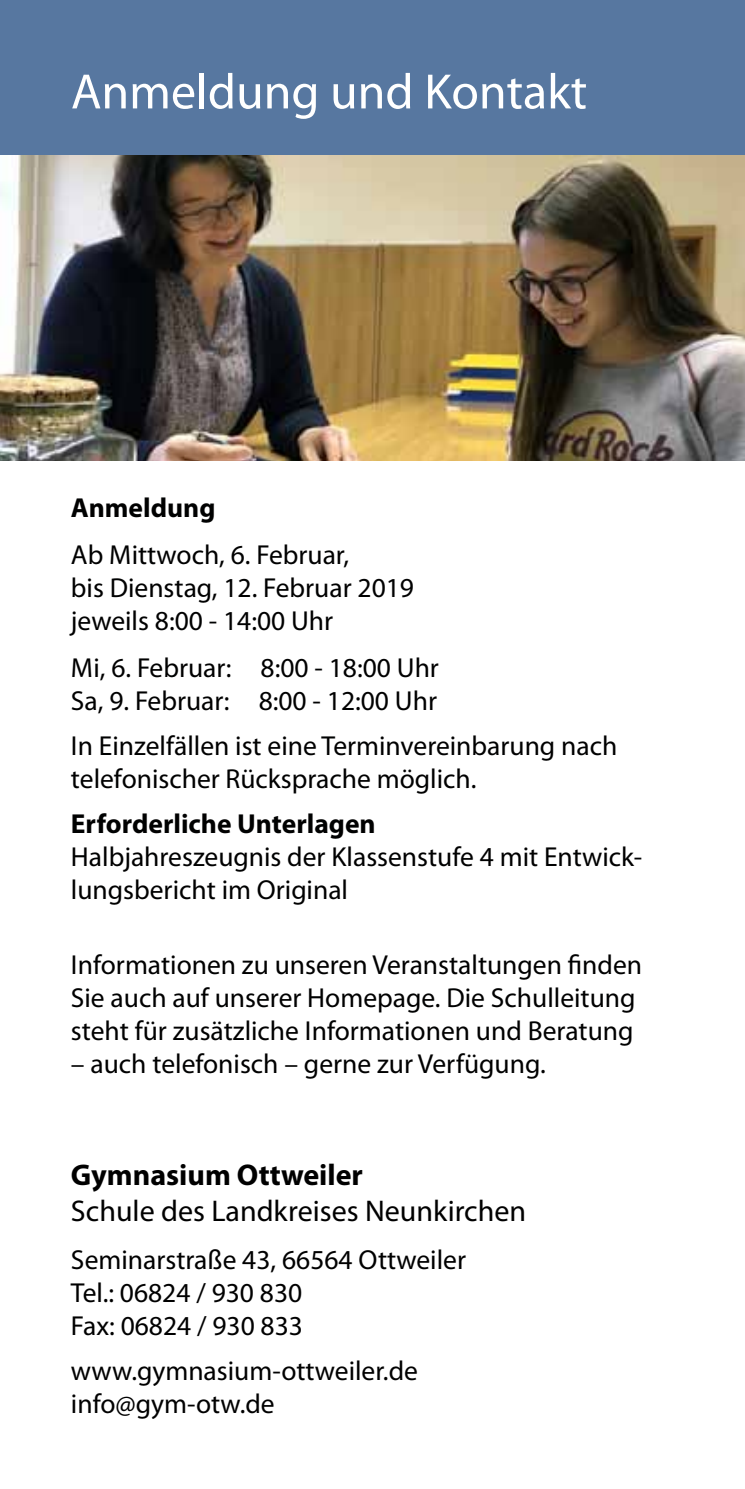
<style>
.page{position:relative;width:745px;height:1489px;background:#fff}
.page>*{position:absolute;margin:0;border:0;box-sizing:border-box;transform-origin:0 0}
.t1{font:50px "Myriad Pro";color:#fff}
.t2{font:30px "Myriad Pro";color:#000}
.t3{font:700 30px "Myriad Pro";color:#000}
.t4{font:27.5px/33px "Myriad Pro";color:#000101}
.t5{font:27.5px/33px "Myriad Pro";color:#000}
.t6{font:700 27.5px "Myriad Pro";color:#000101}
</style>
<div class="page">
<div style="left:0;top:0;width:744px;height:156px;background:#5777a0"></div>
<img style="left:0;top:156px;width:744px;height:305px">
<h1 class="t1" style="left:71px;top:61px;width:517px">Anmeldung und Kontakt</h1>
<p class="t6" style="left:71px;top:489px;width:146px">Anmeldung</p>
<p class="t4" style="left:71px;top:538px;width:344px">Ab Mittwoch, 6. Februar,<br>bis Dienstag, 12. Februar 2019 jeweils 8:00 - 14:00 Uhr</p>
<p class="t4" style="left:71px;top:651px;width:369px">Mi, 6. Februar: 8:00 - 18:00 Uhr<br>Sa, 9. Februar: 8:00 - 12:00 Uhr</p>
<p class="t4" style="left:71px;top:729px;width:547px">In Einzelfällen ist eine Terminvereinbarung nach telefonischer Rücksprache möglich.</p>
<p class="t6" style="left:71px;top:806px;width:306px">Erforderliche Unterlagen</p>
<p class="t4" style="left:71px;top:840px;width:572px">Halbjahreszeugnis der Klassenstufe 4 mit Entwick&shy;lungsbericht im Original</p>
<p class="t4" style="left:71px;top:947px;width:572px">Informationen zu unseren Veranstaltungen finden<br>Sie auch auf unserer Homepage. Die Schulleitung steht für zusätzliche Informationen und Beratung</p>
<p class="t4" style="left:71px;top:1046px;width:476px">– auch telefonisch – gerne zur Verfügung.</p>
<p class="t3" style="left:71px;top:1155px;width:293px">Gymnasium Ottweiler</p>
<p class="t2" style="left:71px;top:1192px;width:456px">Schule des Landkreises Neunkirchen</p>
<p class="t5" style="left:71px;top:1242px;width:396px">Seminarstraße 43, 66564 Ottweiler<br>Tel.: 06824 / 930 830<br>Fax: 06824 / 930 833</p>
<p class="t5" style="left:71px;top:1353px;width:348px">www.gymnasium-ottweiler.de info@gym-otw.de</p>
</div>
